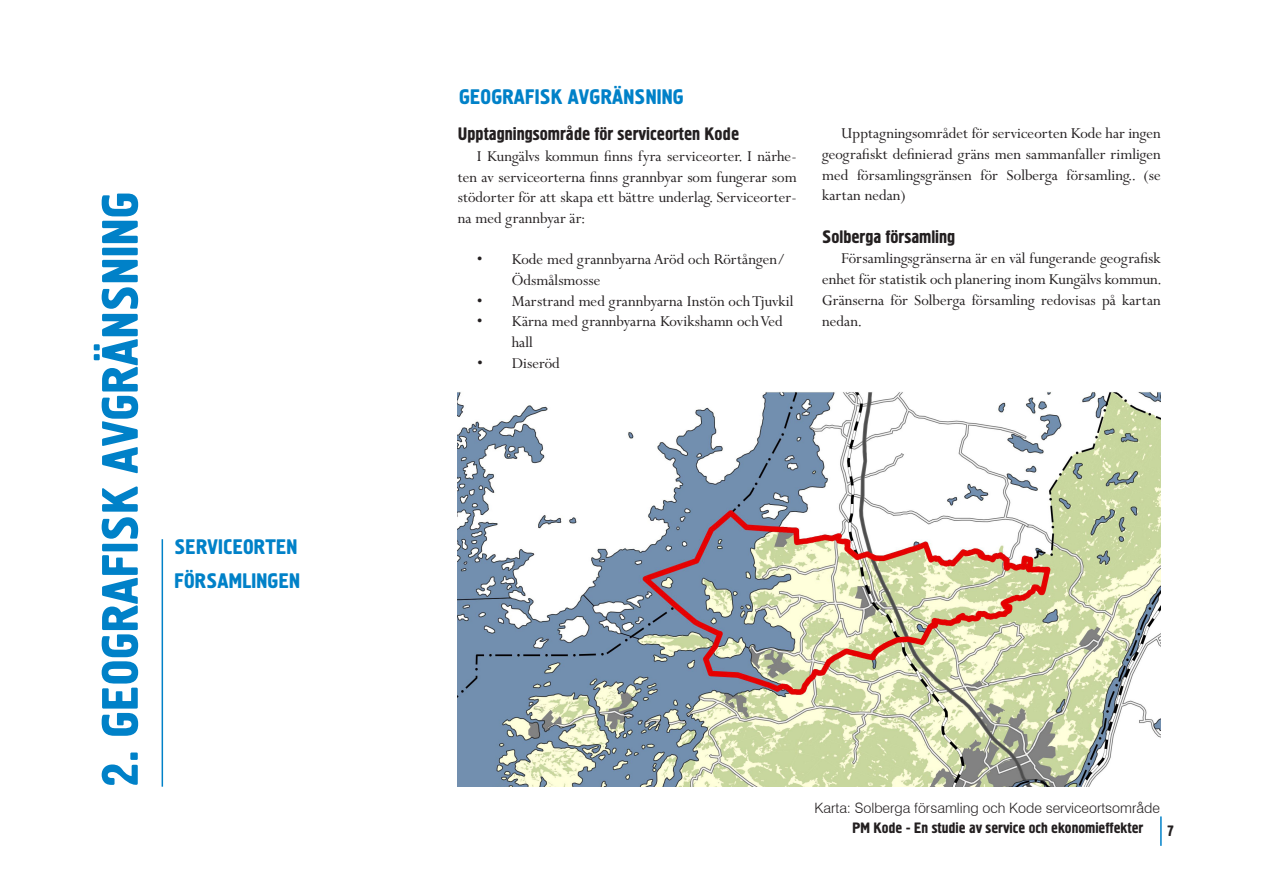
<style>
.page{position:relative;width:1263px;height:893px;background:#fff}
.page>*{position:absolute;margin:0;border:0;box-sizing:border-box;transform-origin:0 0}
.t1{font:51px "Hermes";letter-spacing:.01em;color:#0081c8}
.t2{font:21px/33.8px "Hermes";letter-spacing:.01em;color:#0081c8}
.t3{font:18px "Hermes";color:#231f20}
.t4{font:16.95px/20.7px "Perpetua MT Std";color:#231f20;text-align:justify}
.t5{font:15px "Hermes";color:#231f20}
.t6{font:300 14.25px "Swiss 721 BT";color:#231f20}
</style>
<div class="page">
<hr style="left:1160px;top:816px;width:2px;height:30px;background:#0081c8">
<hr style="left:162px;top:539px;width:1px;height:248px;background:#0081c8">
<img style="left:458px;top:391px;width:703px;height:396px">
<h1 class="t1" style="left:88px;top:786px;width:596px;rotate:-90deg">2. Geografisk avgränsning</h1>
<p class="t2" style="left:174px;top:530px;width:127px">Serviceorten<br>Församlingen</p>
<p class="t2" style="left:459px;top:80px;width:226px">Geografisk avgränsning</p>
<p class="t3" style="left:458px;top:122px;width:283px">Upptagningsområde för serviceorten Kode</p>
<p class="t4" style="left:458px;top:146px;width:340px;text-indent:19px">I Kungälvs kommun finns fyra serviceorter. I närhe&shy;ten av serviceorterna finns grannbyar som fungerar som stödorter för att skapa ett bättre underlag. Serviceorter&shy;na med grannbyar är:</p>
<p class="t4" style="left:512px;top:250px;width:275px;text-indent:-35px">• Kode med grannbyarna Aröd och Rörtången/<br>Ödsmålsmosse</p>
<p class="t4" style="left:477px;top:291px;width:318px">• Marstrand med grannbyarna Instön ochTjuvkil</p>
<p class="t4" style="left:512px;top:312px;width:273px;text-indent:-35px">• Kärna med grannbyarna Kovikshamn ochVed hall</p>
<p class="t4" style="left:477px;top:353px;width:84px">• Diseröd</p>
<p class="t4" style="left:822px;top:124px;width:340px;text-indent:19px">Upptagningsområdet för serviceorten Kode har ingen geografiskt definierad gräns men sammanfaller rimligen med församlingsgränsen för Solberga församling.. (se kartan nedan)</p>
<p class="t3" style="left:822px;top:225px;width:135px">Solberga församling</p>
<p class="t4" style="left:822px;top:249px;width:341px;text-indent:19px">Församlingsgränserna är en väl fungerande geografisk enhet för statistik och planering inom Kungälvs kommun.<br>Gränserna för Solberga församling redovisas på kartan nedan.</p>
<p class="t6" style="left:814px;top:799px;width:347px">Karta: Solberga församling och Kode serviceortsområde</p>
<p class="t5" style="left:852px;top:819px;width:292px">PM Kode - En studie av service och ekonomieffekter</p>
<p class="t5" style="left:1167px;top:822px;width:8px">7</p>
</div>
